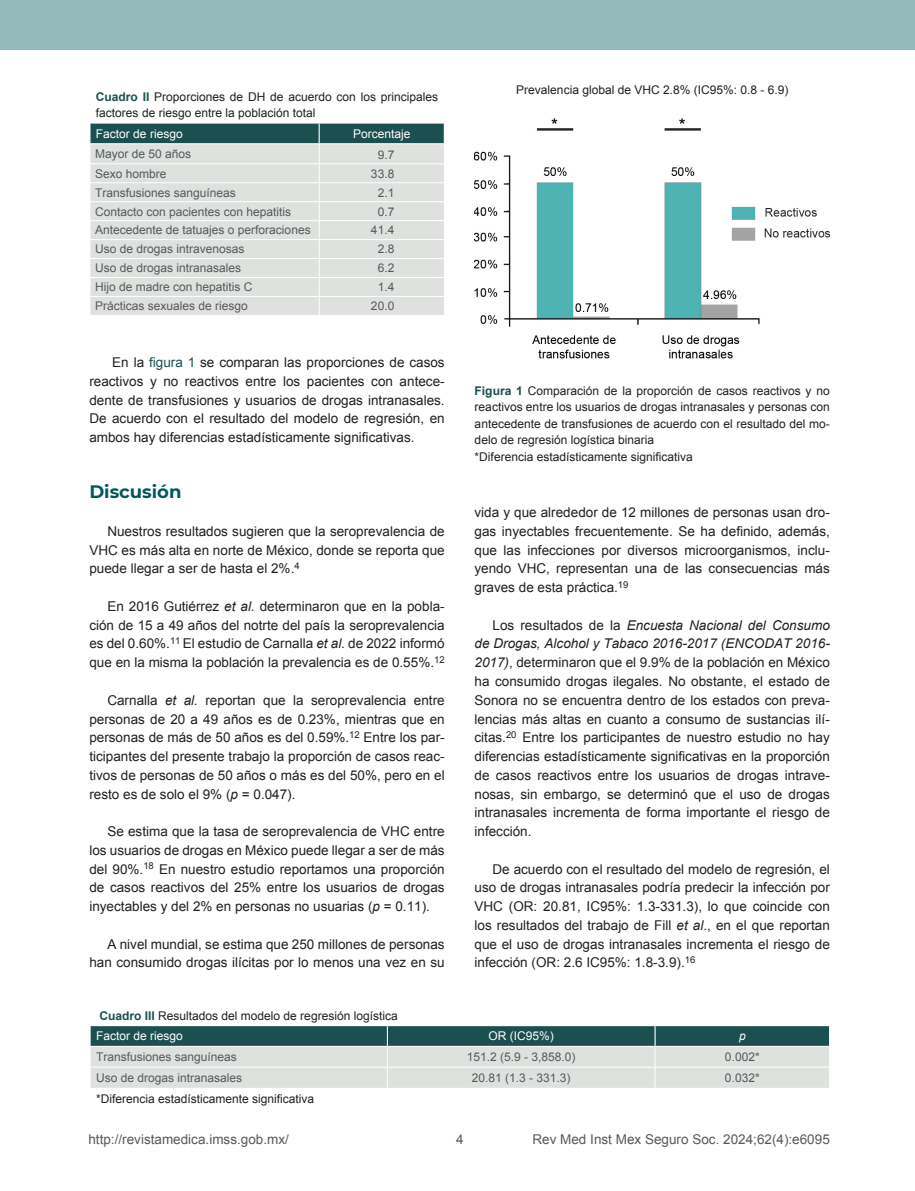
<style>
.page{position:relative;width:915px;height:1191px;background:#fff}
.page>*{position:absolute;margin:0;border:0;box-sizing:border-box;transform-origin:0 0}
.t1{font:700 18px "Montserrat";color:#01585b}
.t2{font:13.5px/18.8px "Arial";color:#231f20;text-align:justify}
.t3{font:13.5px "Arial";color:#58595b}
.t4{font:12px/16.5px "Arial";color:#231f20}
.t5{font:12px "Arial";color:#58595b}
.t6{font:12px "Arial";color:#fff}
.t7{font:italic 12px "Arial";color:#fff}
.s1{font-weight:700;color:#1c4f4f}
.s2{color:#1c4f4f}
.s3{font-style:italic}
.s4{color:#fff}
</style>
<div class="page">
<div style="left:0;top:0;width:914px;height:50px;background:#93bbbb"></div>
<svg style="left:90px;top:1025px;width:740px;height:62px;background:#a2b4b2"></svg>
<svg style="left:90px;top:123px;width:355px;height:192px;background:#ccd3d1"></svg>
<img style="left:474px;top:118px;width:355px;height:241px">
<p class="t4" style="left:96px;top:88px;width:344px"><span class="s1">Cuadro II</span> Proporciones de DH de acuerdo con los principales factores de riesgo entre la población total</p>
<p class="t6" style="left:96px;top:126px;width:88px">Factor de riesgo</p>
<p class="t6" style="left:353px;top:126px;width:59px">Porcentaje</p>
<p class="t5" style="left:95px;top:146px;width:98px">Mayor de 50 años</p>
<p class="t5" style="left:377px;top:147px;width:18px">9.7</p>
<p class="t5" style="left:95px;top:166px;width:73px">Sexo hombre</p>
<p class="t5" style="left:371px;top:166px;width:25px">33.8</p>
<p class="t5" style="left:95px;top:184px;width:142px">Transfusiones sanguíneas</p>
<p class="t5" style="left:377px;top:184px;width:18px">2.1</p>
<p class="t5" style="left:95px;top:203px;width:198px">Contacto con pacientes con hepatitis</p>
<p class="t5" style="left:377px;top:203px;width:18px">0.7</p>
<p class="t5" style="left:95px;top:222px;width:217px">Antecedente de tatuajes o perforaciones</p>
<p class="t5" style="left:371px;top:222px;width:25px">41.4</p>
<p class="t5" style="left:95px;top:241px;width:151px">Uso de drogas intravenosas</p>
<p class="t5" style="left:377px;top:241px;width:18px">2.8</p>
<p class="t5" style="left:95px;top:260px;width:148px">Uso de drogas intranasales</p>
<p class="t5" style="left:377px;top:260px;width:18px">6.2</p>
<p class="t5" style="left:95px;top:279px;width:159px">Hijo de madre con hepatitis C</p>
<p class="t5" style="left:377px;top:279px;width:18px">1.4</p>
<p class="t5" style="left:95px;top:298px;width:154px">Prácticas sexuales de riesgo</p>
<p class="t5" style="left:371px;top:298px;width:25px">20.0</p>
<p class="t2" style="left:89px;top:353px;width:357px;text-indent:23px">En la <span class="s2">figura 1</span> se comparan las proporciones de casos reactivos y no reactivos entre los pacientes con antece&shy;dente de transfusiones y usuarios de drogas intranasales.<br>De acuerdo con el resultado del modelo de regresión, en ambos hay diferencias estadísticamente significativas.</p>
<h1 class="t1" style="left:89px;top:479px;width:94px">Discusión</h1>
<p class="t2" style="left:89px;top:522px;width:357px;text-indent:18px">Nuestros resultados sugieren que la seroprevalencia de VHC es más alta en norte de México, donde se reporta que puede llegar a ser de hasta el 2%.<sup>4</sup></p>
<p class="t2" style="left:89px;top:597px;width:357px;text-indent:18px">En 2016 Gutiérrez <span class="s3">et al.</span> determinaron que en la pobla&shy;ción de 15 a 49 años del notrte del país la seroprevalencia es del 0.60%.<sup>11</sup> El estudio de Carnalla <span class="s3">et al.</span> de 2022 informó que en la misma la población la prevalencia es de 0.55%.<sup>12</sup></p>
<p class="t2" style="left:89px;top:691px;width:357px;text-indent:18px">Carnalla <span class="s3">et al.</span> reportan que la seroprevalencia entre personas de 20 a 49 años es de 0.23%, mientras que en personas de más de 50 años es del 0.59%.<sup>12</sup> Entre los par&shy;ticipantes del presente trabajo la proporción de casos reac&shy;tivos de personas de 50 años o más es del 50%, pero en el resto es de solo el 9% (<span class="s3">p</span> = 0.047).</p>
<p class="t2" style="left:89px;top:822px;width:357px;text-indent:18px">Se estima que la tasa de seroprevalencia de VHC entre los usuarios de drogas en México puede llegar a ser de más del 90%.<sup>18</sup> En nuestro estudio reportamos una proporción de casos reactivos del 25% entre los usuarios de drogas inyectables y del 2% en personas no usuarias (<span class="s3">p</span> = 0.11).</p>
<p class="t2" style="left:89px;top:934px;width:357px;text-align:right">A nivel mundial, se estima que 250 millones de personas han consumido drogas ilícitas por lo menos una vez en su</p>
<p class="t4" style="left:96px;top:1005px;width:303px;line-height:20.7px"><span class="s1">Cuadro III</span> Resultados del modelo de regresión logística<br><span class="s4">Factor de riesgo</span></p>
<p class="t4" style="left:516px;top:82px;width:274px">Prevalencia global de VHC 2.8% (IC95%: 0.8 - 6.9)</p>
<p class="t4" style="left:474px;top:382px;width:356px"><span class="s1">Figura 1</span> Comparación de la proporción de casos reactivos y no reactivos entre los usuarios de drogas intranasales y personas con antecedente de transfusiones de acuerdo con el resultado del mo&shy;delo de regresión logística binaria<br>*Diferencia estadísticamente significativa</p>
<p class="t2" style="left:474px;top:503px;width:357px">vida y que alrededor de 12 millones de personas usan dro&shy;gas inyectables frecuentemente. Se ha definido, además, que las infecciones por diversos microorganismos, inclu&shy;yendo VHC, representan una de las consecuencias más graves de esta práctica.<sup>19</sup></p>
<p class="t2" style="left:474px;top:616px;width:357px;text-indent:18px">Los resultados de la <span class="s3">Encuesta Nacional del Consumo de Drogas, Alcohol y Tabaco 2016-2017 (ENCODAT 2016- 2017)</span>, determinaron que el 9.9% de la población en México ha consumido drogas ilegales. No obstante, el estado de Sonora no se encuentra dentro de los estados con preva&shy;lencias más altas en cuanto a consumo de sustancias ilí&shy;citas.<sup>20</sup> Entre los participantes de nuestro estudio no hay diferencias estadísticamente significativas en la proporción de casos reactivos entre los usuarios de drogas intrave&shy;nosas, sin embargo, se determinó que el uso de drogas intranasales incrementa de forma importante el riesgo de infección.</p>
<p class="t2" style="left:474px;top:859px;width:357px;text-indent:18px">De acuerdo con el resultado del modelo de regresión, el uso de drogas intranasales podría predecir la infección por VHC (OR: 20.81, IC95%: 1.3-331.3), lo que coincide con los resultados del trabajo de Fill <span class="s3">et al</span>., en el que reportan que el uso de drogas intranasales incrementa el riesgo de infección (OR: 2.6 IC95%: 1.8-3.9).<sup>16</sup></p>
<p class="t6" style="left:488px;top:1028px;width:67px">OR (IC95%)</p>
<p class="t7" style="left:738px;top:1028px;width:8px">p</p>
<p class="t5" style="left:96px;top:1049px;width:142px">Transfusiones sanguíneas</p>
<p class="t5" style="left:466px;top:1049px;width:110px">151.2 (5.9 - 3,858.0)</p>
<p class="t5" style="left:724px;top:1049px;width:36px">0.002*</p>
<p class="t5" style="left:96px;top:1069px;width:148px">Uso de drogas intranasales</p>
<p class="t5" style="left:471px;top:1069px;width:100px">20.81 (1.3 - 331.3)</p>
<p class="t5" style="left:724px;top:1069px;width:36px">0.032*</p>
<p class="t4" style="left:96px;top:1090px;width:220px">*Diferencia estadísticamente significativa</p>
<p class="t3" style="left:88px;top:1130px;width:202px">http://revistamedica.imss.gob.mx/</p>
<p class="t3" style="left:456px;top:1130px;width:9px">4</p>
<p class="t3" style="left:532px;top:1130px;width:299px">Rev Med Inst Mex Seguro Soc. 2024;62(4):e6095</p>
</div>
